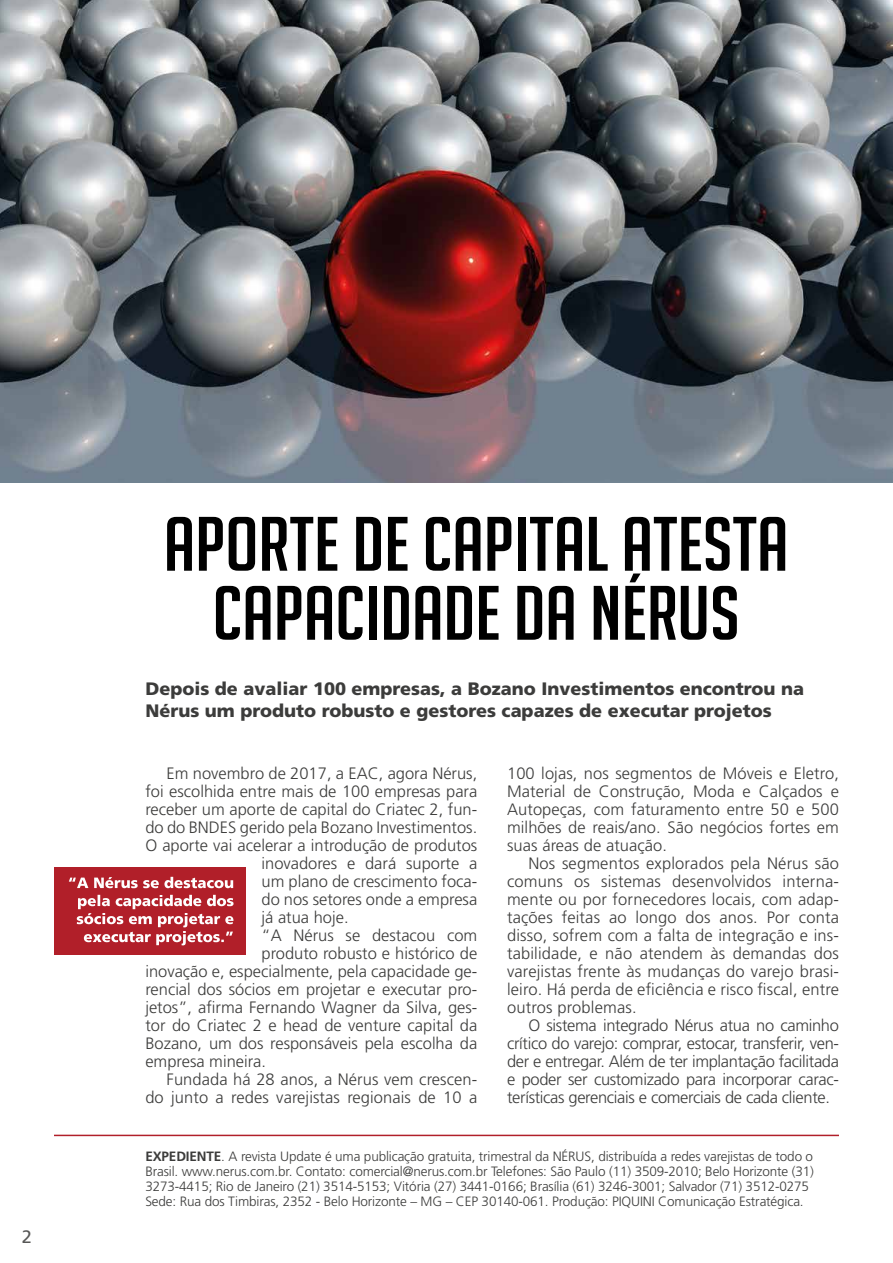
<style>
.page{position:relative;width:893px;height:1263px;background:#fff}
.page>*{position:absolute;margin:0;border:0;box-sizing:border-box;transform-origin:0 0}
.t1{font:75px/69px "Big Noodle Titling";color:#000;text-align:center;scale:1.1 1}
.t2{font:900 18px/21.6px "Frutiger LT Std";color:#3c3c3b}
.t3{font:18px "Frutiger LT Std";color:#575756}
.t4{font:300 16.5px/18px "Frutiger LT Std";color:#3c3c3b;text-align:justify}
.t5{font:300 13.5px/15px "Frutiger LT Std";letter-spacing:-.01em;color:#3c3c3b}
.s1{font-weight:700}
</style>
<div class="page">
<hr style="left:54px;top:1135px;width:785px;height:1px;background:#b11f2a">
<div style="left:54px;top:867px;width:192px;height:88px;background:#b11f29"></div>
<svg style="left:77px;top:895px;width:157px;height:50px"></svg>
<svg style="left:69px;top:877px;width:164px;height:11px"></svg>
<img style="left:0;top:0;width:893px;height:483px">
<p class="t3" style="left:22px;top:1226px;width:12px">2</p>
<h1 class="t1" style="left:164px;top:509px;width:569px">APORTE DE CAPITAL ATESTA<br>CAPACIDADE DA NÉRUS</h1>
<p class="t2" style="left:145px;top:678px;width:660px">Depois de avaliar 100 empresas, a Bozano Investimentos encontrou na<br>Nérus um produto robusto e gestores capazes de executar projetos</p>
<p class="t4" style="left:167px;top:765px;width:312px">Em novembro de 2017, a EAC, agora Nérus,</p>
<p class="t4" style="left:145px;top:783px;width:333px">foi escolhida entre mais de 100 empresas para</p>
<p class="t4" style="left:145px;top:801px;width:333px">receber um aporte de capital do Criatec 2, fun-</p>
<p class="t4" style="left:145px;top:819px;width:333px">do do BNDES gerido pela Bozano Investimentos.</p>
<p class="t4" style="left:145px;top:837px;width:333px">O aporte vai acelerar a introdução de produtos</p>
<p class="t4" style="left:261px;top:855px;width:217px">inovadores e dará suporte a</p>
<p class="t4" style="left:261px;top:873px;width:217px">um plano de crescimento foca-</p>
<p class="t4" style="left:261px;top:891px;width:217px">do nos setores onde a empresa</p>
<p class="t4" style="left:261px;top:909px;width:89px">já atua hoje.</p>
<p class="t4" style="left:261px;top:927px;width:217px">“A Nérus se destacou com</p>
<p class="t4" style="left:261px;top:945px;width:217px">produto robusto e histórico de</p>
<p class="t4" style="left:145px;top:963px;width:333px">inovação e, especialmente, pela capacidade ge-</p>
<p class="t4" style="left:145px;top:981px;width:333px">rencial dos sócios em projetar e executar pro-</p>
<p class="t4" style="left:145px;top:999px;width:333px">jetos”, afirma Fernando Wagner da Silva, ges-</p>
<p class="t4" style="left:145px;top:1017px;width:333px">tor do Criatec 2 e head de venture capital da</p>
<p class="t4" style="left:145px;top:1035px;width:333px">Bozano, um dos responsáveis pela escolha da</p>
<p class="t4" style="left:145px;top:1053px;width:122px">empresa mineira.</p>
<p class="t4" style="left:167px;top:1071px;width:312px">Fundada há 28 anos, a Nérus vem crescen-</p>
<p class="t4" style="left:145px;top:1089px;width:333px">do junto a redes varejistas regionais de 10 a</p>
<p class="t4" style="left:507px;top:765px;width:333px">100 lojas, nos segmentos de Móveis e Eletro, Material de Construção, Moda e Calçados e Autopeças, com faturamento entre 50 e 500 milhões de reais/ano. São negócios fortes em suas áreas de atuação.</p>
<p class="t4" style="left:507px;top:855px;width:333px;text-indent:21px">Nos segmentos explorados pela Nérus são comuns os sistemas desenvolvidos interna&shy;mente ou por fornecedores locais, com adap&shy;tações feitas ao longo dos anos. Por conta disso, sofrem com a falta de integração e ins&shy;tabilidade, e não atendem às demandas dos varejistas frente às mudanças do varejo brasi&shy;leiro. Há perda de eficiência e risco fiscal, entre outros problemas.</p>
<p class="t4" style="left:507px;top:1017px;width:333px;text-indent:21px">O sistema integrado Nérus atua no caminho crítico do varejo: comprar, estocar, transferir, ven&shy;der e entregar. Além de ter implantação facilitada e poder ser customizado para incorporar carac&shy;terísticas gerenciais e comerciais de cada cliente.</p>
<p class="t5" style="left:145px;top:1149px;width:670px"><span class="s1">EXPEDIENTE</span>. A revista Update é uma publicação gratuita, trimestral da NÉRUS, distribuída a redes varejistas de todo o Brasil. www.nerus.com.br. Contato: comercial@nerus.com.br Telefones: São Paulo (11) 3509-2010; Belo Horizonte (31)<br>3273-4415; Rio de Janeiro (21) 3514-5153; Vitória (27) 3441-0166; Brasília (61) 3246-3001; Salvador (71) 3512-0275<br>Sede: Rua dos Timbiras, 2352 - Belo Horizonte – MG – CEP 30140-061. Produção: PIQUINI Comunicação Estratégica.</p>
</div>
